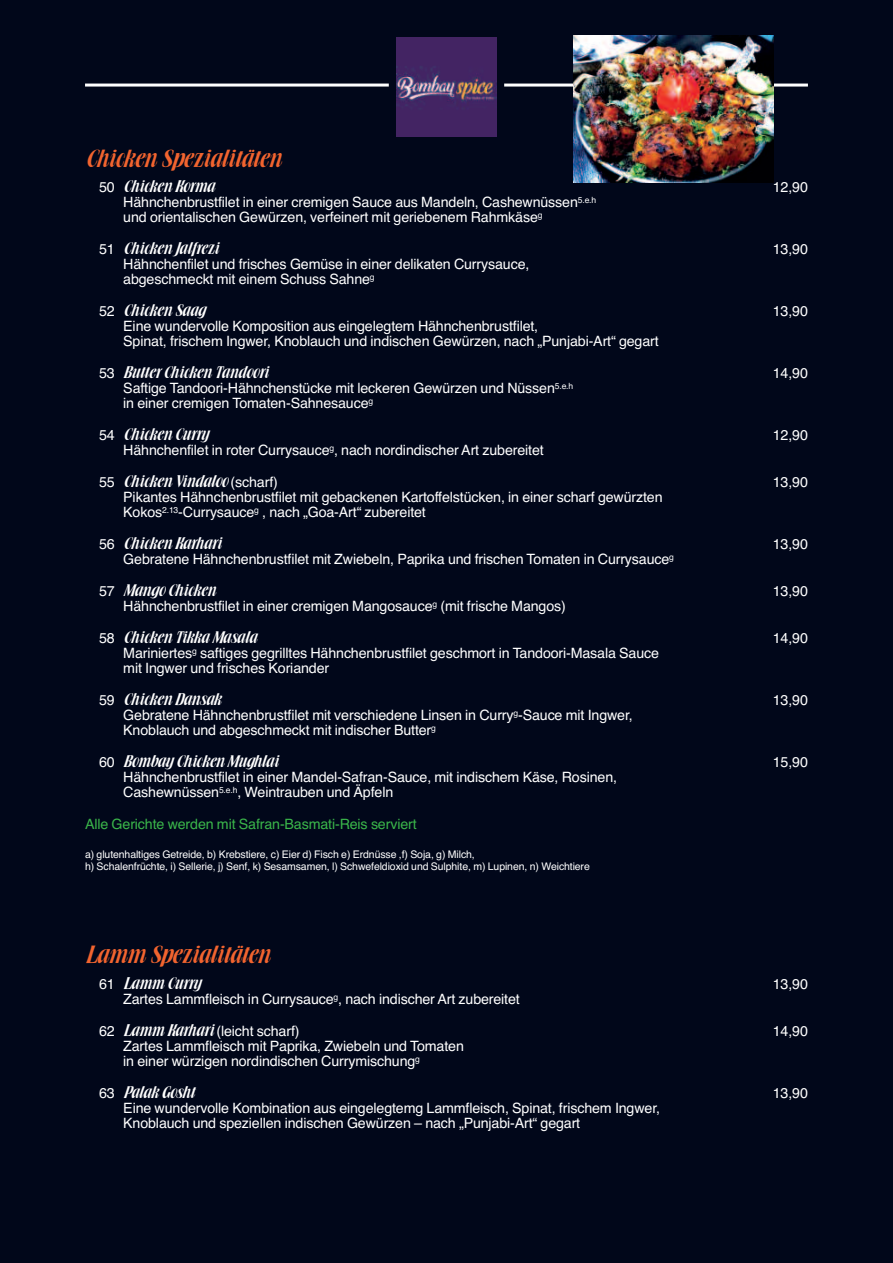
<style>
.page{position:relative;width:893px;height:1263px;background:#01071a}
.page>*{position:absolute;margin:0;border:0;box-sizing:border-box;transform-origin:0 0}
.t1{font:21px "Brochure Plain";letter-spacing:-.01em;color:#f2642f}
.t2{font:14.25px/15px "Helvetica";letter-spacing:-.01em;color:#fff}
.t3{font:14.25px "Brochure Plain";letter-spacing:-.01em;color:#fff}
.t4{font:14.25px "Helvetica";letter-spacing:-.01em;color:#3ab54a}
.t5{font:10.5px/12px "Helvetica";letter-spacing:-.01em;color:#fff}
.s1{font-family:"Helvetica"}
.s2{font-family:"Brochure Plain"}
</style>
<div class="page">
<hr style="left:85px;top:84px;width:304px;height:3px;background:#fff">
<img style="left:397px;top:38px;width:99px;height:99px">
<hr style="left:504px;top:84px;width:304px;height:3px;background:#fff">
<img style="left:573px;top:36px;width:201px;height:147px">
<h1 class="t1" style="left:85px;top:147px;width:197px">Chicken Spezialitäten</h1>
<p class="t3" style="left:99px;top:179px;width:117px"><span class="s1">50</span> Chicken Korma</p>
<p class="t2" style="left:773px;top:180px;width:37px">12,90</p>
<p class="t2" style="left:123px;top:195px;width:474px">Hähnchenbrustfilet in einer cremigen Sauce aus Mandeln, Cashewnüssen<sup>5.e.h </sup>und orientalischen Gewürzen, verfeinert mit geriebenem Rahmkäse<sup>g</sup></p>
<p class="t3" style="left:99px;top:241px;width:121px"><span class="s1">51</span> Chicken Jalfrezi</p>
<p class="t2" style="left:773px;top:242px;width:37px">13,90</p>
<p class="t2" style="left:123px;top:257px;width:408px">Hähnchenfilet und frisches Gemüse in einer delikaten Currysauce, abgeschmeckt mit einem Schuss Sahne<sup>g</sup></p>
<p class="t3" style="left:99px;top:303px;width:107px"><span class="s1">52</span> Chicken Saag</p>
<p class="t2" style="left:773px;top:304px;width:37px">13,90</p>
<p class="t2" style="left:123px;top:319px;width:537px">Eine wundervolle Komposition aus eingelegtem Hähnchenbrustfilet,<br>Spinat, frischem Ingwer, Knoblauch und indischen Gewürzen, nach „Punjabi-Art“ gegart</p>
<p class="t3" style="left:99px;top:365px;width:170px"><span class="s1">53</span> Butter Chicken Tandoori</p>
<p class="t2" style="left:773px;top:366px;width:37px">14,90</p>
<p class="t2" style="left:123px;top:381px;width:451px">Saftige Tandoori-Hähnchenstücke mit leckeren Gewürzen und Nüssen<sup>5.e.h </sup>in einer cremigen Tomaten-Sahnesauce<sup>g</sup></p>
<p class="t3" style="left:99px;top:427px;width:111px"><span class="s1">54</span> Chicken Curry</p>
<p class="t2" style="left:773px;top:428px;width:37px">12,90</p>
<p class="t2" style="left:123px;top:443px;width:422px">Hähnchenfilet in roter Currysauce<sup>g</sup>, nach nordindischer Art zubereitet</p>
<p class="t3" style="left:99px;top:474px;width:180px"><span class="s1">55</span> Chicken Vindaloo <span class="s1">(scharf)</span></p>
<p class="t2" style="left:773px;top:475px;width:37px">13,90</p>
<p class="t2" style="left:123px;top:490px;width:541px">Pikantes Hähnchenbrustfilet mit gebackenen Kartoffelstücken, in einer scharf gewürzten<br>Kokos<sup>2.13</sup>-Currysauce<sup>g</sup> , nach „Goa-Art“ zubereitet</p>
<p class="t3" style="left:99px;top:536px;width:123px"><span class="s1">56</span> Chicken Karhari</p>
<p class="t2" style="left:773px;top:537px;width:37px">13,90</p>
<p class="t2" style="left:123px;top:552px;width:552px">Gebratene Hähnchenbrustfilet mit Zwiebeln, Paprika und frischen Tomaten in Currysauce<sup>g</sup></p>
<p class="t3" style="left:99px;top:583px;width:118px"><span class="s1">57</span> Mango Chicken</p>
<p class="t2" style="left:773px;top:584px;width:37px">13,90</p>
<p class="t2" style="left:123px;top:599px;width:444px">Hähnchenbrustfilet in einer cremigen Mangosauce<sup>g</sup> (mit frische Mangos)</p>
<p class="t3" style="left:99px;top:630px;width:159px"><span class="s1">58</span> Chicken Tikka Masala</p>
<p class="t2" style="left:773px;top:631px;width:37px">14,90</p>
<p class="t2" style="left:123px;top:646px;width:537px">Mariniertes<sup>g</sup> saftiges gegrilltes Hähnchenbrustfilet geschmort in Tandoori-Masala Sauce mit Ingwer und frisches Koriander</p>
<p class="t3" style="left:99px;top:692px;width:123px"><span class="s1">59</span> Chicken Dansak</p>
<p class="t2" style="left:773px;top:693px;width:37px">13,90</p>
<p class="t2" style="left:123px;top:708px;width:511px">Gebratene Hähnchenbrustfilet mit verschiedene Linsen in Curry<sup>g</sup>-Sauce mit Ingwer,<br>Knoblauch und abgeschmeckt mit indischer Butter<sup>g</sup></p>
<p class="t3" style="left:99px;top:754px;width:180px"><span class="s1">60</span> Bombay Chicken Mughlai</p>
<p class="t2" style="left:773px;top:755px;width:37px">15,90</p>
<p class="t2" style="left:123px;top:770px;width:495px">Hähnchenbrustfilet in einer Mandel-Safran-Sauce, mit indischem Käse, Rosinen,<br>Cashewnüssen<sup>5.e.h</sup>, Weintrauben und Äpfeln</p>
<p class="t4" style="left:85px;top:816px;width:333px">Alle Gerichte werden mit Safran-Basmati-Reis serviert</p>
<p class="t5" style="left:85px;top:849px;width:506px">a) glutenhaltiges Getreide, b) Krebstiere, c) Eier d) Fisch e) Erdnüsse ,f) Soja, g) Milch,<br>h) Schalenfrüchte, i) Sellerie, j) Senf, k) Sesamsamen, l) Schwefeldioxid und Sulphite, m) Lupinen, n) Weichtiere</p>
<h1 class="t1" style="left:85px;top:944px;width:186px">Lamm Spezialitäten</h1>
<p class="t3" style="left:99px;top:975px;width:103px"><span class="s1">61</span> Lamm Curry</p>
<p class="t2" style="left:773px;top:976px;width:37px">13,90</p>
<p class="t2" style="left:123px;top:991px;width:398px">Zartes Lammfleisch in Currysauce<sup>g</sup>, nach indischer Art zubereitet</p>
<p class="t2" style="left:99px;top:1023px;width:202px">62 <span class="s2">Lamm Karhari</span> (leicht scharf)</p>
<p class="t2" style="left:773px;top:1023px;width:37px">14,90</p>
<p class="t2" style="left:123px;top:1038px;width:342px">Zartes Lammfleisch mit Paprika, Zwiebeln und Tomaten in einer würzigen nordindischen Currymischung<sup>g</sup></p>
<p class="t3" style="left:99px;top:1084px;width:97px"><span class="s1">63</span> Palak Gosht</p>
<p class="t2" style="left:773px;top:1085px;width:37px">13,90</p>
<p class="t2" style="left:123px;top:1100px;width:538px">Eine wundervolle Kombination aus eingelegtemg Lammfleisch, Spinat, frischem Ingwer,<br>Knoblauch und speziellen indischen Gewürzen – nach „Punjabi-Art“ gegart</p>
</div>
